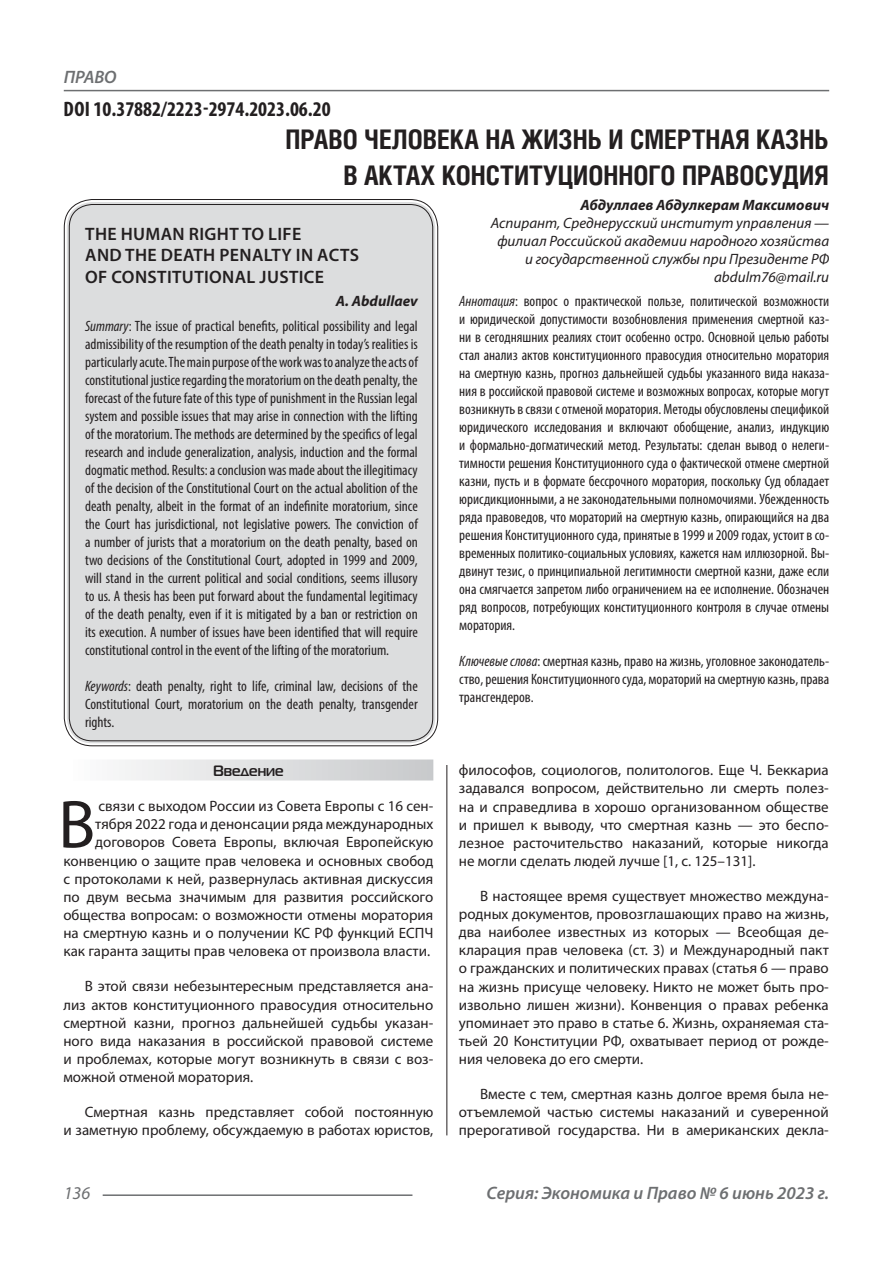
<style>
.page{position:relative;width:893px;height:1263px;background:#fff}
.page>*{position:absolute;margin:0;border:0;box-sizing:border-box;transform-origin:0 0}
.t1{font:68.4px "Myriad Pro";color:#231f20}
.t2{font:700 27px/36px "Helios Cond C";color:#231f20;text-align:right}
.t3{font:700 condensed 21px "Myriad Pro";color:#231f20}
.t4{font:600 18px/21.6px "Myriad Pro";letter-spacing:.02em;color:#231f20}
.t5{font:italic 600 18px "Myriad Pro";color:#6d6f71}
.t6{font:italic 18px "Myriad Pro";color:#6d6f71}
.t7{font:condensed 15px/18px "Myriad Pro";color:#231f20;text-align:justify}
.t8{font:15px/18.1px "Myriad Pro";color:#231f20;text-align:justify}
.t9{font:italic 15px/18px "Myriad Pro";color:#231f20;text-align:right}
.t10{font:italic 700 15px "Myriad Pro";color:#231f20}
.t11{font:700 15px "Magistral C";color:#231f20}
.s1{font-style:italic}
.s2{font-weight:700;font-style:italic;font-stretch:normal}
</style>
<div class="page">
<hr style="left:446px;top:128px;width:1px;height:1007px;background:#231f20">
<hr style="left:103px;top:1194px;width:309px;height:2px;background:#6d6f71">
<hr style="left:64px;top:90px;width:765px;height:1px;background:#6d6f71">
<div style="left:443px;top:100px;width:10px;height:664px;background:#fff"></div>
<div style="left:67px;top:202px;width:368px;height:541px;background:#dcddde;border-radius:26px"></div>
<div style="left:63px;top:759px;width:370px;height:21px;background:linear-gradient(to right,#fdfdfe,#c7c9cb)"></div>
<p class="t5" style="left:64px;top:66px;width:54px">ПРАВО</p>
<h3 class="t3" style="left:64px;top:96px;width:269px">DOI 10.37882/2223-2974.2023.06.20</h3>
<h2 class="t2" style="left:285px;top:121px;width:545px">ПРАВО ЧЕЛОВЕКА НА ЖИЗНЬ И СМЕРТНАЯ КАЗНЬ<br>В АКТАХ КОНСТИТУЦИОННОГО ПРАВОСУДИЯ</h2>
<p class="t10" style="left:580px;top:195px;width:250px">Абдуллаев Абдулкерам Максимович</p>
<p class="t9" style="left:491px;top:214px;width:340px">Аспирант, Среднерусский институт управления — филиал Российской академии народного хозяйства и государственной службы при Президенте РФ abdulm76@mail.ru</p>
<p class="t7" style="left:459px;top:292px;width:371px"><span class="s1">Аннотация</span>: вопрос о практической пользе, политической возможности и юридической допустимости возобновления применения смертной каз&shy;ни в сегодняшних реалиях стоит особенно остро. Основной целью работы стал анализ актов конституционного правосудия относительно моратория на смертную казнь, прогноз дальнейшей судьбы указанного вида наказа&shy;ния в российской правовой системе и возможных вопросах, которые могут возникнуть в связи с отменой моратория. Методы обусловлены спецификой юридического исследования и включают обобщение, анализ, индукцию и формально-догматический метод. Результаты: сделан вывод о нелеги&shy;тимности решения Конституционного суда о фактической отмене смертной казни, пусть и в формате бессрочного моратория, поскольку Суд обладает юрисдикционными, а не законодательными полномочиями. Убежденность ряда правоведов, что мораторий на смертную казнь, опирающийся на два решения Конституционного суда, принятые в 1999 и 2009 годах, устоит в со&shy;временных политико-социальных условиях, кажется нам иллюзорной. Вы&shy;двинут тезис, о принципиальной легитимности смертной казни, даже если она смягчается запретом либо ограничением на ее исполнение. Обозначен ряд вопросов, потребующих конституционного контроля в случае отмены моратория.</p>
<p class="t7" style="left:459px;top:652px;width:371px"><span class="s1">Ключевые слова</span>: смертная казнь, право на жизнь, уголовное законодатель&shy;ство, решения Конституционного суда, мораторий на смертную казнь, права трансгендеров.</p>
<p class="t4" style="left:85px;top:222px;width:275px">THE HUMAN RIGHT TO LIFE<br>AND THE DEATH PENALTY IN ACTS<br>OF CONSTITUTIONAL JUSTICE</p>
<p class="t7" style="left:85px;top:289px;width:334px;line-height:24.6px;text-align:right"><span class="s2">A. Abdullaev<br></span><span class="s1">Summary</span>: The issue of practical benefits, political possibility and legal</p>
<p class="t7" style="left:85px;top:335px;width:334px">admissibility of the resumption of the death penalty in today’s realities is particularly acute. The main purpose of the work was to analyze the acts of constitutional justice regarding the moratorium on the death penalty, the forecast of the future fate of this type of punishment in the Russian legal system and possible issues that may arise in connection with the lifting of the moratorium. The methods are determined by the specifics of legal research and include generalization, analysis, induction and the formal dogmatic method. Results: a conclusion was made about the illegitimacy of the decision of the Constitutional Court on the actual abolition of the death penalty, albeit in the format of an indefinite moratorium, since the Court has jurisdictional, not legislative powers. The conviction of a number of jurists that a moratorium on the death penalty, based on two decisions of the Constitutional Court, adopted in 1999 and 2009, will stand in the current political and social conditions, seems illusory to us. A thesis has been put forward about the fundamental legitimacy of the death penalty, even if it is mitigated by a ban or restriction on its execution. A number of issues have been identified that will require constitutional control in the event of the lifting of the moratorium.</p>
<p class="t7" style="left:85px;top:677px;width:334px"><span class="s1">Keywords</span>: death penalty, right to life, criminal law, decisions of the Constitutional Court, moratorium on the death penalty, transgender rights.</p>
<p class="t11" style="left:213px;top:762px;width:72px">Введение</p>
<h1 class="t1" style="left:58px;top:782px;width:39px">В</h1>
<p class="t8" style="left:99px;top:797px;width:336px">связи с выходом России из Совета Европы с 16 сен-</p>
<p class="t8" style="left:459px;top:761px;width:371px">философов, социологов, политологов. Еще Ч. Беккариа задавался вопросом, действительно ли смерть полез&shy;на и справедлива в хорошо организованном обществе и пришел к выводу, что смертная казнь — это беспо&shy;лезное расточительство наказаний, которые никогда не могли сделать людей лучше [1, с. 125–131].</p>
<p class="t8" style="left:459px;top:887px;width:371px;text-indent:21px">В настоящее время существует множество междуна&shy;родных документов, провозглашающих право на жизнь, два наиболее известных из которых — Всеобщая де&shy;кларация прав человека (ст. 3) и Международный пакт о гражданских и политических правах (статья 6 — право на жизнь присуще человеку. Никто не может быть про&shy;извольно лишен жизни). Конвенция о правах ребенка упоминает это право в статье 6. Жизнь, охраняемая ста&shy;тьей 20 Конституции РФ, охватывает период от рожде&shy;ния человека до его смерти.</p>
<p class="t8" style="left:459px;top:1085px;width:371px;text-indent:21px">Вместе с тем, смертная казнь долгое время была не&shy;отъемлемой частью системы наказаний и суверенной прерогативой государства. Ни в американских декла-</p>
<p class="t8" style="left:95px;top:815px;width:340px">тября 2022 года и денонсации ряда международных</p>
<p class="t8" style="left:95px;top:833px;width:340px">договоров Совета Европы, включая Европейскую</p>
<p class="t8" style="left:63px;top:851px;width:371px">конвенцию о защите прав человека и основных свобод</p>
<p class="t8" style="left:63px;top:869px;width:371px">с протоколами к ней, развернулась активная дискуссия</p>
<p class="t8" style="left:63px;top:887px;width:371px">по двум весьма значимым для развития российского</p>
<p class="t8" style="left:63px;top:906px;width:371px">общества вопросам: о возможности отмены моратория</p>
<p class="t8" style="left:63px;top:924px;width:371px">на смертную казнь и о получении КС РФ функций ЕСПЧ</p>
<p class="t8" style="left:63px;top:942px;width:367px">как гаранта защиты прав человека от произвола власти.</p>
<p class="t8" style="left:63px;top:977px;width:371px;text-indent:21px">В этой связи небезынтересным представляется ана&shy;лиз актов конституционного правосудия относительно смертной казни, прогноз дальнейшей судьбы указан&shy;ного вида наказания в российской правовой системе и проблемах, которые могут возникнуть в связи с воз&shy;можной отменой моратория.</p>
<p class="t8" style="left:63px;top:1103px;width:371px;text-align:right">Смертная казнь представляет собой постоянную<br>и заметную проблему, обсуждаемую в работах юристов,</p>
<p class="t6" style="left:64px;top:1182px;width:28px">136</p>
<p class="t5" style="left:487px;top:1182px;width:344px">Серия: Экономика и Право № 6 июнь 2023 г.</p>
</div>
